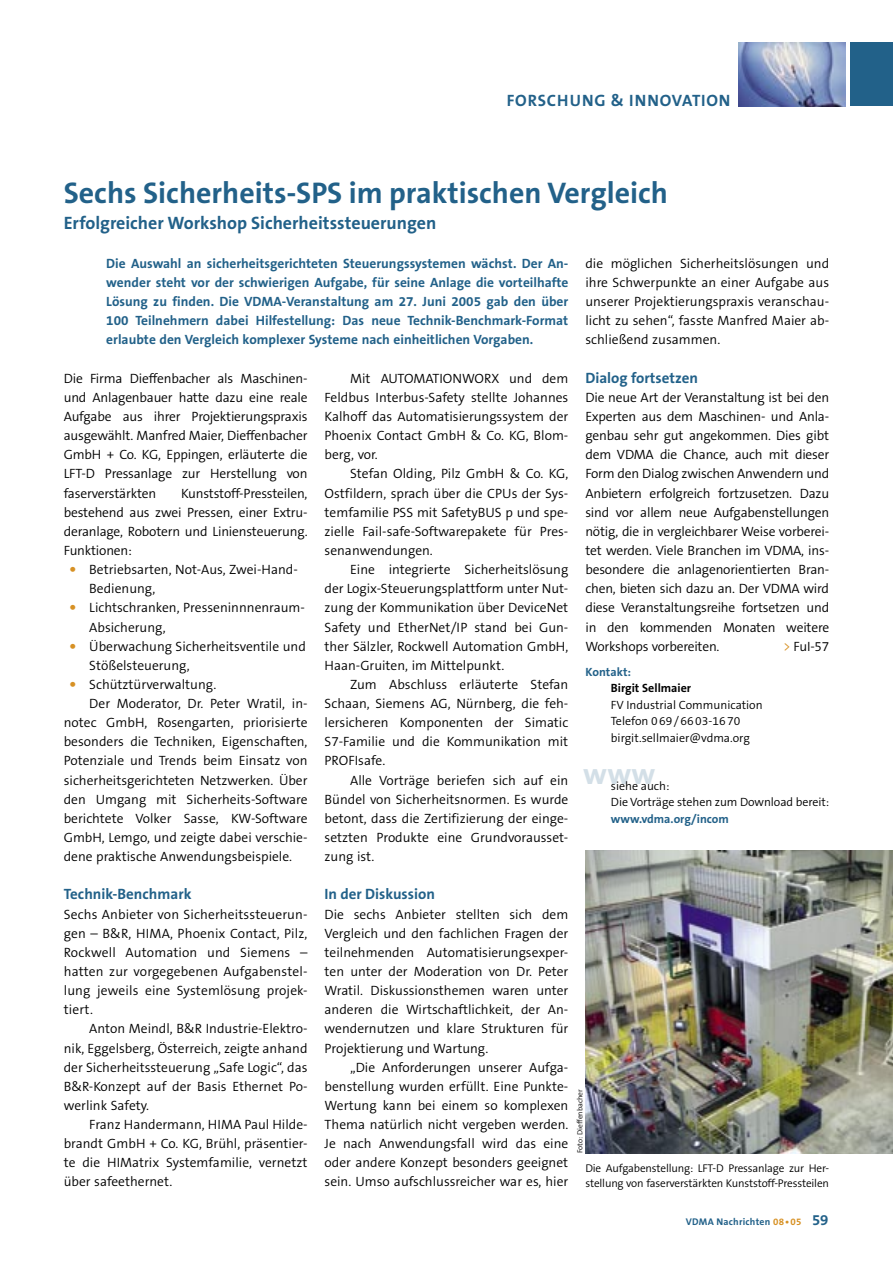
<style>
.page{position:relative;width:893px;height:1263px;background:#fff}
.page>*{position:absolute;margin:0;border:0;box-sizing:border-box;transform-origin:0 0}
.vn01c_Headline_20pt{font:700 30px "The Sans B7";color:#226189}
.t1{font:700 30px "The Sans B7";color:#d3dfe7}
.vn02b_Subline_12pt{font:700 18px "The Sans B7";color:#226189}
.t2{font:700 16.5px "The Sans B7";letter-spacing:.05em;color:#226189}
.vn05_Zwischenüberschrift{font:700 15px "The Sans B7";color:#226189}
.vn04a_Grundtext_hängender_Einzug{font:300 13.5px/19.2px "The Sans B4";color:#000;text-align:justify}
.vn04b_Grundtext_ohne_Einzug{font:300 13.5px/19.2px "The Sans B4";letter-spacing:-.015em;color:#000;text-align:justify}
.vn03b_Vorspann_9pt{font:700 13.5px/19.2px "The Sans B7";color:#226189;text-align:justify}
.vn04c_Grundtext_Aufzählung{font:300 13.5px/19.2px "The Sans B4";color:#000}
.vn09b_Kontakt-Text{font:300 12px "The Sans B4";color:#000}
.vn09b_Kontakt-Text-2{font:700 12px "The Sans B7";color:#226189}
.vn09b_Kontakt-Text-3{font:700 12px "The Sans B7";color:#000}
.vn09a_Kontakt-Headline{font:700 12px "The Sans B7";color:#226189}
.vn06_Bildunterschrift{font:300 11.25px/14.2px "The Sans B4";letter-spacing:-.015em;color:#000}
.t3{font:700 9.75px "The Sans B7";letter-spacing:.025em;color:#226189}
.vn06_Bildunterschrift-2{font:300 7.5px "The Sans B4";color:#000}
.s1{font-size:22.5px;color:#d79124}
.s2{color:#d79124}
.s3{font-size:15px}
</style>
<div class="page">
<div style="left:850px;top:43px;width:43px;height:63px;background:#226189"></div>
<img style="left:739px;top:43px;width:106px;height:63px">
<img style="left:585px;top:850px;width:308px;height:303px">
<p class="t2" style="left:507px;top:92px;width:225px">FORSCHUNG &amp; INNOVATION</p>
<p class="vn01c_Headline_20pt" style="left:64px;top:177px;width:606px">Sechs Sicherheits-SPS im praktischen Vergleich</p>
<p class="vn02b_Subline_12pt" style="left:64px;top:213px;width:374px">Erfolgreicher Workshop Sicherheitssteuerungen</p>
<p class="vn03b_Vorspann_9pt" style="left:106px;top:254px;width:464px">Die Auswahl an sicherheitsgerichteten Steuerungssystemen wächst. Der An&shy;wender steht vor der schwierigen Aufgabe, für seine Anlage die vorteilhafte Lösung zu finden. Die VDMA-Veranstaltung am 27. Juni 2005 gab den über 100 Teilnehmern dabei Hilfestellung: Das neue Technik-Benchmark-Format erlaubte den Vergleich komplexer Systeme nach einheitlichen Vorgaben.</p>
<p class="vn04b_Grundtext_ohne_Einzug" style="left:64px;top:369px;width:245px">Die Firma Dieffenbacher als Maschinen&shy;und Anlagenbauer hatte dazu eine reale Aufgabe aus ihrer Projektierungspraxis ausgewählt. Manfred Maier, Dieffenbacher GmbH + Co. KG, Eppingen, erläuterte die LFT-D Pressanlage zur Herstellung von faserverstärkten</p>
<p class="vn04a_Grundtext_hängender_Einzug" style="left:585px;top:254px;width:245px">die möglichen Sicherheitslösungen und ihre Schwerpunkte an einer Aufgabe aus unserer Projektierungspraxis veranschau&shy;licht zu sehen“, fasste Manfred Maier ab&shy;schließend zusammen.</p>
<p class="vn05_Zwischenüberschrift" style="left:585px;top:370px;width:114px">Dialog fortsetzen</p>
<p class="vn04b_Grundtext_ohne_Einzug" style="left:585px;top:388px;width:245px">Die neue Art der Veranstaltung ist bei den Experten aus dem Maschinen- und Anla&shy;genbau sehr gut angekommen. Dies gibt dem VDMA die Chance, auch mit dieser Form den Dialog zwischen Anwendern und Anbietern erfolgreich fortzusetzen. Dazu sind vor allem neue Aufgabenstellungen nötig, die in vergleichbarer Weise vorberei&shy;tet werden. Viele Branchen im VDMA, ins&shy;besondere die anlagenorientierten Bran&shy;chen, bieten sich dazu an. Der VDMA wird diese Veranstaltungsreihe fortsetzen und in den kommenden Monaten weitere Workshops vorbereiten.</p>
<p class="vn04a_Grundtext_hängender_Einzug" style="left:325px;top:369px;width:245px;text-indent:26px">Mit AUTOMATIONWORX und dem Feldbus Interbus-Safety stellte Johannes Kalhoff das Automatisierungssystem der Phoenix Contact GmbH &amp; Co. KG, Blom&shy;berg, vor.</p>
<p class="vn04a_Grundtext_hängender_Einzug" style="left:325px;top:465px;width:245px;text-indent:26px">Stefan Olding, Pilz GmbH &amp; Co. KG, Ostfildern, sprach über die CPUs der Sys&shy;temfamilie PSS mit SafetyBUS p und spe&shy;zielle Fail-safe-Softwarepakete für Pres&shy;senanwendungen.</p>
<p class="vn04a_Grundtext_hängender_Einzug" style="left:325px;top:560px;width:245px;text-indent:26px">Eine integrierte Sicherheitslösung der Logix-Steuerungsplattform unter Nut&shy;zung der Kommunikation über DeviceNet Safety und EtherNet/IP stand bei Gun&shy;ther Sälzler, Rockwell Automation GmbH, Haan-Gruiten, im Mittelpunkt.</p>
<p class="vn04a_Grundtext_hängender_Einzug" style="left:325px;top:675px;width:245px;text-indent:26px">Zum Abschluss erläuterte Stefan Schaan, Siemens AG, Nürnberg, die feh&shy;lersicheren Komponenten der Simatic S7-Familie und die Kommunikation mit PROFIsafe.</p>
<p class="vn04a_Grundtext_hängender_Einzug" style="left:325px;top:771px;width:245px;text-indent:26px">Alle Vorträge beriefen sich auf ein Bündel von Sicherheitsnormen. Es wurde betont, dass die Zertifizierung der einge&shy;setzten Produkte eine Grundvorausset&shy;zung ist.</p>
<p class="vn05_Zwischenüberschrift" style="left:325px;top:886px;width:112px">In der Diskussion</p>
<p class="vn04b_Grundtext_ohne_Einzug" style="left:325px;top:905px;width:245px">Die sechs Anbieter stellten sich dem Vergleich und den fachlichen Fragen der teilnehmenden Automatisierungsexper&shy;ten unter der Moderation von Dr. Peter Wratil. Diskussionsthemen waren unter anderen die Wirtschaftlichkeit, der An&shy;wendernutzen und klare Strukturen für Projektierung und Wartung.</p>
<p class="vn04a_Grundtext_hängender_Einzug" style="left:325px;top:1058px;width:245px;text-indent:26px">„Die Anforderungen unserer Aufga&shy;benstellung wurden erfüllt. Eine Punkte-Wertung kann bei einem so komplexen Thema natürlich nicht vergeben werden.<br>Je nach Anwendungsfall wird das eine oder andere Konzept besonders geeignet sein. Umso aufschlussreicher war es, hier</p>
<p class="vn04b_Grundtext_ohne_Einzug" style="left:64px;top:484px;width:245px;text-indent:117px">Kunststoff-Pressteilen, bestehend aus zwei Pressen, einer Extru&shy;deranlage, Robotern und Liniensteuerung.<br>Funktionen:</p>
<p class="vn04c_Grundtext_Aufzählung" style="left:89px;top:560px;width:210px;text-indent:-21px"><span class="s1">•</span> Betriebsarten, Not-Aus, Zwei-Hand-<br>Bedienung,</p>
<p class="vn04c_Grundtext_Aufzählung" style="left:89px;top:599px;width:217px;text-indent:-21px"><span class="s1">•</span> Lichtschranken, Presseninnnenraum-<br>Absicherung,</p>
<p class="vn04c_Grundtext_Aufzählung" style="left:89px;top:637px;width:218px;text-indent:-21px"><span class="s1">•</span> Überwachung Sicherheitsventile und<br>Stößelsteuerung,</p>
<p class="vn04c_Grundtext_Aufzählung" style="left:68px;top:675px;width:150px"><span class="s1">•</span> Schütztürverwaltung.</p>
<p class="vn04a_Grundtext_hängender_Einzug" style="left:64px;top:694px;width:245px;text-indent:26px">Der Moderator, Dr. Peter Wratil, in&shy;notec GmbH, Rosengarten, priorisierte besonders die Techniken, Eigenschaften, Potenziale und Trends beim Einsatz von sicherheitsgerichteten Netzwerken. Über den Umgang mit Sicherheits-Software berichtete Volker Sasse, KW-Software GmbH, Lemgo, und zeigte dabei verschie&shy;dene praktische Anwendungsbeispiele.</p>
<p class="vn05_Zwischenüberschrift" style="left:64px;top:886px;width:129px">Technik-Benchmark</p>
<p class="vn04b_Grundtext_ohne_Einzug" style="left:64px;top:905px;width:245px">Sechs Anbieter von Sicherheitssteuerun&shy;gen – B&amp;R, HIMA, Phoenix Contact, Pilz, Rockwell Automation und Siemens – hatten zur vorgegebenen Aufgabenstel&shy;lung jeweils eine Systemlösung projek&shy;tiert.</p>
<p class="vn04a_Grundtext_hängender_Einzug" style="left:64px;top:1020px;width:245px;text-indent:26px">Anton Meindl, B&amp;R Industrie-Elektro&shy;nik, Eggelsberg, Österreich, zeigte anhand der Sicherheitssteuerung „Safe Logic“, das B&amp;R-Konzept auf der Basis Ethernet Po&shy;werlink Safety.</p>
<p class="vn04a_Grundtext_hängender_Einzug" style="left:64px;top:1115px;width:245px;text-indent:26px">Franz Handermann, HIMA Paul Hilde&shy;brandt GmbH + Co. KG, Brühl, präsentier&shy;te die HIMatrix Systemfamilie, vernetzt über safeethernet.</p>
<p class="vn04b_Grundtext_ohne_Einzug" style="left:783px;top:637px;width:48px"><span class="s2">&gt;</span> FuI-57</p>
<p class="vn09a_Kontakt-Headline" style="left:585px;top:665px;width:47px">Kontakt:</p>
<p class="vn09b_Kontakt-Text-3" style="left:611px;top:682px;width:82px">Birgit Sellmaier</p>
<p class="vn09b_Kontakt-Text" style="left:611px;top:698px;width:153px">FV Industrial Communication</p>
<p class="vn09b_Kontakt-Text" style="left:611px;top:715px;width:131px">Telefon 0 69 / 66 03-16 70</p>
<p class="vn09b_Kontakt-Text" style="left:611px;top:731px;width:140px">birgit.sellmaier@vdma.org</p>
<p class="vn09b_Kontakt-Text" style="left:611px;top:779px;width:60px">siehe auch:</p>
<p class="vn09b_Kontakt-Text" style="left:611px;top:796px;width:220px">Die Vorträge stehen zum Download bereit:</p>
<p class="vn09b_Kontakt-Text-2" style="left:611px;top:812px;width:119px">www.vdma.org/incom</p>
<p class="t1" style="left:583px;top:758px;width:74px">www</p>
<p class="vn06_Bildunterschrift-2" style="left:576px;top:1153px;width:66px;rotate:-90deg">Foto: Dieffenbacher</p>
<p class="vn06_Bildunterschrift" style="left:585px;top:1162px;width:245px">Die Aufgabenstellung: LFT-D Pressanlage zur Her&shy;stellung von faserverstärkten Kunststoff-Pressteilen</p>
<p class="t3" style="left:686px;top:1216px;width:144px">VDMA Nachrichten <span class="s2">08•05</span> <span class="s3">59</span></p>
</div>
